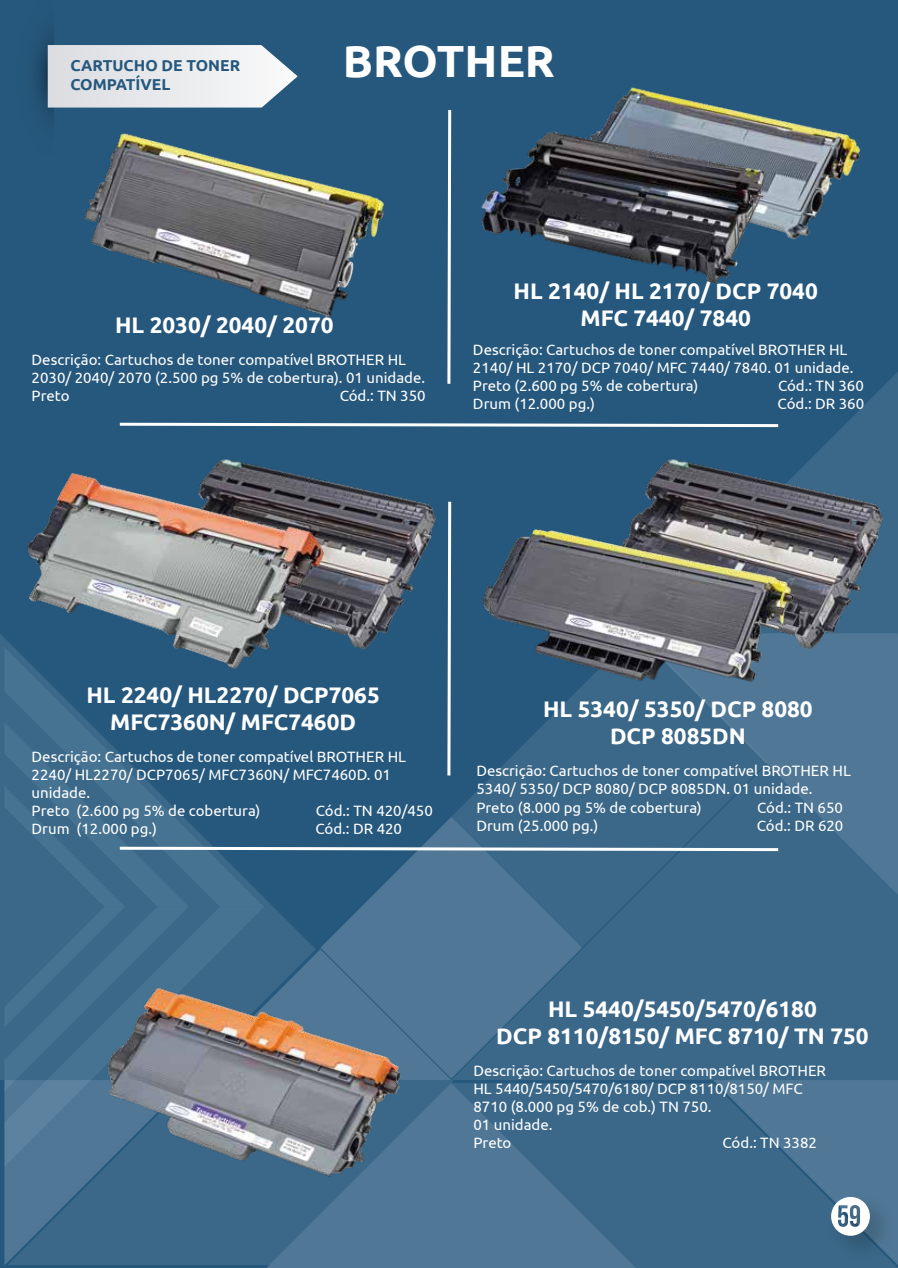
<style>
.page{position:relative;width:898px;height:1268px;background:#fff}
.page>*{position:absolute;margin:0;border:0;box-sizing:border-box;transform-origin:0 0}
.t1{font:700 45px "Ubuntu";color:#fff}
.t2{font:700 22.5px/27px "Ubuntu";color:#fff;text-align:center}
.t3{font:700 15.75px/18.9px "Ubuntu";color:#26587d}
.t4{font:15px/18px "Ubuntu";color:#fff}
</style>
<div class="page">
<div style="left:0;top:0;width:897px;height:1267px;background:#26587d"></div>
<svg style="left:836px;top:373px;width:61px;height:61px;fill:#376587"></svg>
<svg style="left:119px;top:422px;width:660px;height:6px"></svg>
<svg style="left:0;top:662px;width:897px;height:604px"></svg>
<svg style="left:447px;top:110px;width:5px;height:274px"></svg>
<svg style="left:35px;top:31px;width:18px;height:89px"></svg>
<svg style="left:48px;top:45px;width:250px;height:62px"></svg>
<img style="left:62px;top:105px;width:322px;height:213px">
<img style="left:789px;top:122px;width:72px;height:118px">
<img style="left:82px;top:968px;width:340px;height:227px">
<img style="left:481px;top:87px;width:308px;height:196px">
<img style="left:337px;top:483px;width:115px;height:179px">
<img style="left:649px;top:434px;width:248px;height:228px">
<img style="left:0;top:459px;width:337px;height:226px">
<img style="left:466px;top:481px;width:340px;height:227px">
<p class="t3" style="left:70px;top:56px;width:171px">CARTUCHO DE TONER<br>COMPATÍVEL</p>
<h1 class="t1" style="left:343px;top:34px;width:213px">BROTHER</h1>
<h2 class="t2" style="left:115px;top:311px;width:220px">HL 2030/ 2040/ 2070</h2>
<h2 class="t2" style="left:513px;top:276px;width:306px">HL 2140/ HL 2170/ DCP 7040<br>MFC 7440/ 7840</h2>
<p class="t4" style="left:32px;top:350px;width:395px">Descrição: Cartuchos de toner compatível BROTHER HL<br>2030/ 2040/ 2070 (2.500 pg 5% de cobertura). 01 unidade.<br>Preto</p>
<p class="t4" style="left:339px;top:386px;width:87px">Cód.: TN 350</p>
<p class="t4" style="left:473px;top:340px;width:382px">Descrição: Cartuchos de toner compatível BROTHER HL<br>2140/ HL 2170/ DCP 7040/ MFC 7440/ 7840. 01 unidade.<br>Preto (2.600 pg 5% de cobertura)</p>
<p class="t4" style="left:778px;top:376px;width:87px">Cód.: TN 360</p>
<p class="t4" style="left:473px;top:394px;width:123px">Drum (12.000 pg.)</p>
<p class="t4" style="left:777px;top:394px;width:88px">Cód.: DR 360</p>
<h2 class="t2" style="left:86px;top:680px;width:295px">HL 2240/ HL2270/ DCP7065<br>MFC7360N/ MFC7460D</h2>
<p class="t4" style="left:32px;top:747px;width:376px">Descrição: Cartuchos de toner compatível BROTHER HL 2240/ HL2270/ DCP7065/ MFC7360N/ MFC7460D. 01 unidade.<br>Preto (2.600 pg 5% de cobertura)</p>
<p class="t4" style="left:316px;top:801px;width:118px">Cód.: TN 420/450</p>
<p class="t4" style="left:32px;top:819px;width:127px">Drum (12.000 pg.)</p>
<p class="t4" style="left:315px;top:819px;width:88px">Cód.: DR 420</p>
<h2 class="t2" style="left:543px;top:695px;width:271px">HL 5340/ 5350/ DCP 8080<br>DCP 8085DN</h2>
<p class="t4" style="left:476px;top:761px;width:376px">Descrição: Cartuchos de toner compatível BROTHER HL<br>5340/ 5350/ DCP 8080/ DCP 8085DN. 01 unidade.<br>Preto (8.000 pg 5% de cobertura)</p>
<p class="t4" style="left:757px;top:797px;width:87px">Cód.: TN 650</p>
<p class="t4" style="left:476px;top:815px;width:123px">Drum (25.000 pg.)</p>
<p class="t4" style="left:756px;top:815px;width:88px">Cód.: DR 620</p>
<h2 class="t2" style="left:496px;top:994px;width:374px">HL 5440/5450/5470/6180<br>DCP 8110/8150/ MFC 8710/ TN 750</h2>
<p class="t4" style="left:473px;top:1060px;width:354px">Descrição: Cartuchos de toner compatível BROTHER<br>HL 5440/5450/5470/6180/ DCP 8110/8150/ MFC<br>8710 (8.000 pg 5% de cob.) TN 750.<br>01 unidade.<br>Preto</p>
<p class="t4" style="left:722px;top:1132px;width:96px">Cód.: TN 3382</p>
</div>
